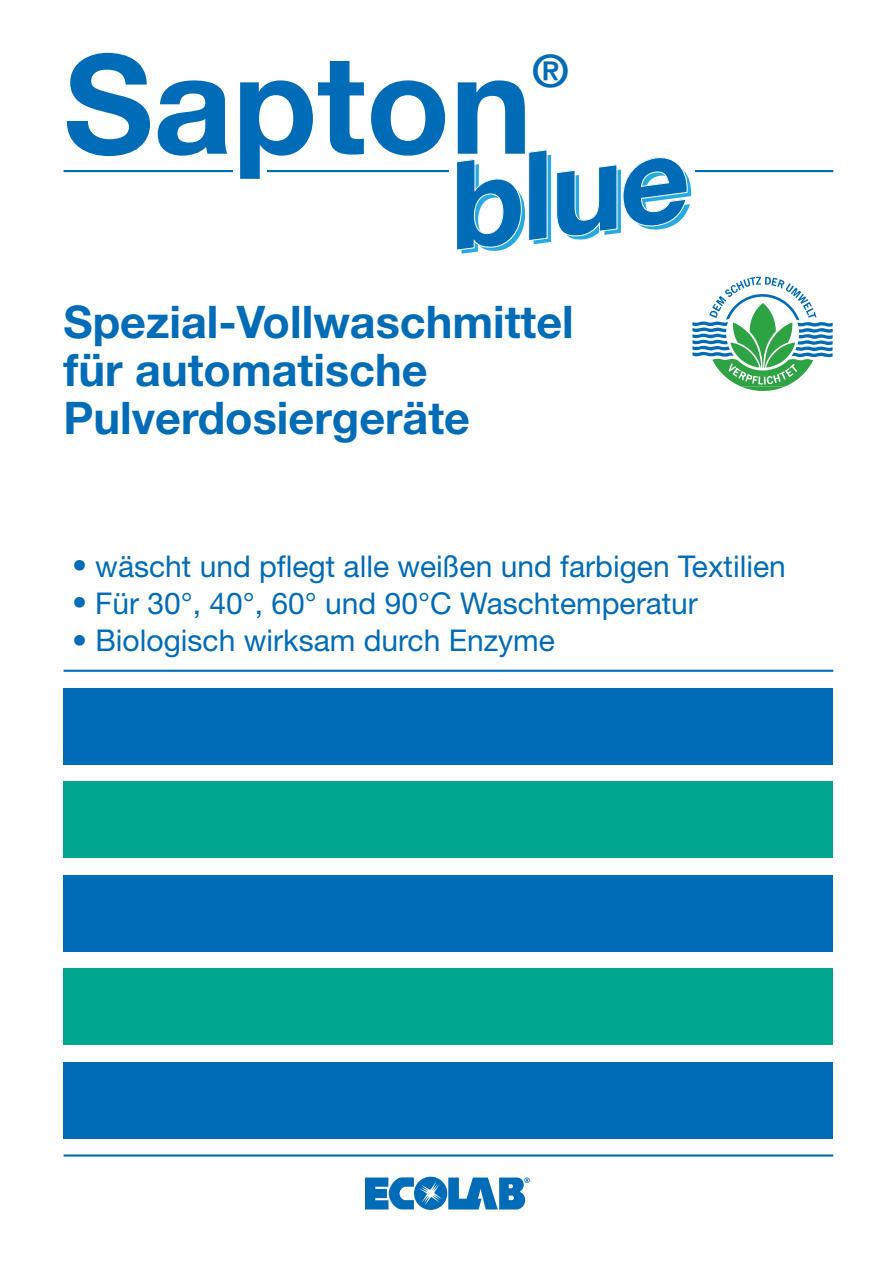
<style>
.page{position:relative;width:893px;height:1263px;background:#fff}
.page>*{position:absolute;margin:0;border:0;box-sizing:border-box;transform-origin:0 0}
.t1{font:700 138px "Helvetica Neue";color:#006bb6}
.t2{font:700 45px/48px "Helvetica Neue";color:#006bb6}
.t3{font:30px "Helvetica Neue";color:#006bb6}
</style>
<div class="page">
<svg style="left:692px;top:277px;width:141px;height:114px"></svg>
<hr style="left:64px;top:670px;width:769px;height:2px;background:#006bb6">
<hr style="left:64px;top:1154px;width:769px;height:2px;background:#006bb6">
<svg style="left:365px;top:1177px;width:164px;height:33px"></svg>
<hr style="left:64px;top:170px;width:769px;height:2px;background:#006bb6">
<div style="left:64px;top:688px;width:769px;height:76px;background:#006bb6"></div>
<div style="left:64px;top:781px;width:769px;height:77px;background:#00a78f"></div>
<div style="left:64px;top:875px;width:769px;height:76px;background:#006bb6"></div>
<div style="left:64px;top:968px;width:769px;height:77px;background:#00a78f"></div>
<div style="left:64px;top:1062px;width:769px;height:76px;background:#006bb6"></div>
<div style="left:233px;top:167px;width:34px;height:14px;background:#fff"></div>
<div style="left:449px;top:165px;width:245px;height:13px;background:#fff"></div>
<svg style="left:456px;top:149px;width:236px;height:105px"></svg>
<h1 class="t1" style="left:64px;top:55px;width:470px">Sapton</h1>
<h2 class="t2" style="left:532px;top:51px;width:38px">®</h2>
<h2 class="t2" style="left:64px;top:302px;width:512px">Spezial-Vollwaschmittel für automatische<br>Pulverdosiergeräte</h2>
<p class="t3" style="left:72px;top:555px;width:715px">• wäscht und pflegt alle weißen und farbigen Textilien</p>
<p class="t3" style="left:72px;top:593px;width:627px">• Für 30°, 40°, 60° und 90°C Waschtemperatur</p>
<p class="t3" style="left:72px;top:629px;width:484px">• Biologisch wirksam durch Enzyme</p>
</div>
